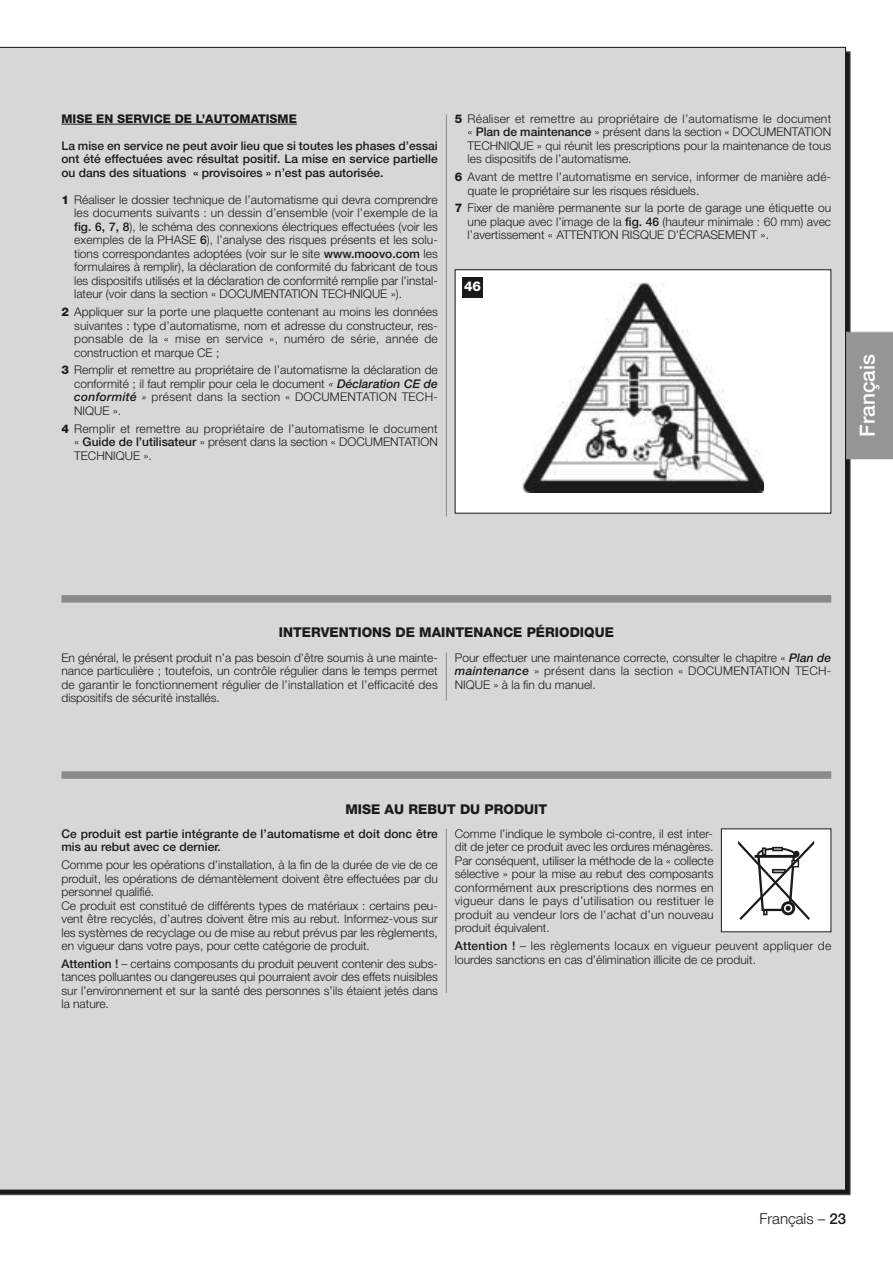
<style>
.page{position:relative;width:893px;height:1263px;background:#fff}
.page>*{position:absolute;margin:0;border:0;box-sizing:border-box;transform-origin:0 0}
.t1{font:500 21px "Helvetica Neue";color:#fff}
.t2{font:300 15px "Helvetica Neue";color:#1a1a1a}
.t3{font:800 13.5px "Helvetica Neue";color:#1a1a1a}
.t4{font:800 13.5px "Helvetica Neue";color:#fff}
.t5{font:300 12px/13.5px "Helvetica Neue";color:#1a1a1a;text-align:justify}
.t6{font:500 12px/13.5px "Helvetica Neue";color:#1a1a1a;text-align:justify}
.t7{font:800 12px "Helvetica Neue";color:#1a1a1a}
.s1{font-weight:800}
.s2{font-weight:500}
.s3{font-style:italic}
.s4{font-weight:500;font-style:italic}
</style>
<div class="page">
<div style="left:1px;top:47px;width:845px;height:1144px;background:#d6d8d8"></div>
<hr style="left:61px;top:124px;width:236px;height:1px;background:#1a1a1a">
<hr style="left:446px;top:114px;width:1px;height:403px;background:#888b8a">
<div style="left:455px;top:270px;width:375px;height:243px;background:#fff"></div>
<img style="left:522px;top:283px;width:242px;height:209px">
<div style="left:455px;top:269px;width:376px;height:244px;border:1px solid #1a1a1a"></div>
<div style="left:462px;top:277px;width:21px;height:20px;background:#1a1a1a"></div>
<div style="left:61px;top:771px;width:770px;height:8px;background:#888b8a"></div>
<div style="left:722px;top:829px;width:108px;height:102px;background:#fff"></div>
<svg style="left:738px;top:841px;width:76px;height:79px"></svg>
<hr style="left:446px;top:829px;width:1px;height:164px;background:#888b8a">
<div style="left:61px;top:595px;width:770px;height:8px;background:#888b8a"></div>
<hr style="left:446px;top:653px;width:1px;height:48px;background:#888b8a">
<div style="left:846px;top:332px;width:46px;height:127px;background:#939695"></div>
<p class="t7" style="left:61px;top:114px;width:237px">MISE EN SERVICE DE L’AUTOMATISME</p>
<p class="t6" style="left:61px;top:140px;width:378px">La mise en service ne peut avoir lieu que si toutes les phases d’essai ont été effectuées avec résultat positif. La mise en service partielle ou dans des situations « provisoires » n’est pas autorisée.</p>
<p class="t5" style="left:74px;top:194px;width:365px;text-indent:-13px"><span class="s1">1</span> Réaliser le dossier technique de l’automatisme qui devra comprendre les documents suivants : un dessin d’ensemble (voir l’exemple de la <span class="s2">fig. 6, 7, 8</span>), le schéma des connexions électriques effectuées (voir les exemples de la PHASE <span class="s2">6</span>), l’analyse des risques présents et les solu&shy;tions correspondantes adoptées (voir sur le site <span class="s2">www.moovo.com</span> les formulaires à remplir), la déclaration de conformité du fabricant de tous les dispositifs utilisés et la déclaration de conformité remplie par l’instal&shy;lateur (voir dans la section « DOCUMENTATION TECHNIQUE »).</p>
<p class="t5" style="left:74px;top:306px;width:365px;text-indent:-13px"><span class="s1">2</span> Appliquer sur la porte une plaquette contenant au moins les données suivantes : type d’automatisme, nom et adresse du constructeur, res&shy;ponsable de la « mise en service », numéro de série, année de construction et marque CE ;</p>
<p class="t5" style="left:74px;top:365px;width:365px;text-indent:-13px"><span class="s1">3</span> Remplir et remettre au propriétaire de l’automatisme la déclaration de conformité ; il faut remplir pour cela le document <span class="s3">«</span> <span class="s4">Déclaration CE de conformité</span> <span class="s3">»</span> présent dans la section « DOCUMENTATION TECH-NIQUE ».</p>
<p class="t5" style="left:74px;top:423px;width:365px;text-indent:-13px"><span class="s1">4</span> Remplir et remettre au propriétaire de l’automatisme le document « <span class="s2">Guide de l’utilisateur</span> » présent dans la section « DOCUMENTATION TECHNIQUE ».</p>
<p class="t5" style="left:468px;top:113px;width:365px;text-indent:-13px"><span class="s1">5</span> Réaliser et remettre au propriétaire de l’automatisme le document « <span class="s2">Plan de maintenance</span> » présent dans la section « DOCUMENTATION TECHNIQUE » qui réunit les prescriptions pour la maintenance de tous les dispositifs de l’automatisme.</p>
<p class="t5" style="left:468px;top:171px;width:365px;text-indent:-13px"><span class="s1">6</span> Avant de mettre l’automatisme en service, informer de manière adé&shy;quate le propriétaire sur les risques résiduels.</p>
<p class="t5" style="left:468px;top:203px;width:365px;text-indent:-13px"><span class="s1">7</span> Fixer de manière permanente sur la porte de garage une étiquette ou une plaque avec l’image de la <span class="s2">fig. 46</span> (hauteur minimale : 60 mm) avec l’avertissement « ATTENTION RISQUE D’ÉCRASEMENT ».</p>
<p class="t4" style="left:464px;top:282px;width:19px">46</p>
<h1 class="t1" style="left:860px;top:437px;width:84px;rotate:-90deg">Français</h1>
<p class="t3" style="left:279px;top:628px;width:337px">INTERVENTIONS DE MAINTENANCE PÉRIODIQUE</p>
<p class="t5" style="left:61px;top:652px;width:378px">En général, le présent produit n’a pas besoin d’être soumis à une mainte&shy;nance particulière ; toutefois, un contrôle régulier dans le temps permet de garantir le fonctionnement régulier de l’installation et l’efficacité des dispositifs de sécurité installés.</p>
<p class="t5" style="left:455px;top:652px;width:378px">Pour effectuer une maintenance correcte, consulter le chapitre « <span class="s4">Plan de maintenance</span> » présent dans la section « DOCUMENTATION TECH-NIQUE » à la fin du manuel.</p>
<p class="t3" style="left:345px;top:804px;width:203px">MISE AU REBUT DU PRODUIT</p>
<p class="t6" style="left:61px;top:828px;width:378px">Ce produit est partie intégrante de l’automatisme et doit donc être mis au rebut avec ce dernier.</p>
<p class="t5" style="left:61px;top:859px;width:378px;text-align:left">Comme pour les opérations d’installation, à la fin de la durée de vie de ce produit, les opérations de démantèlement doivent être effectuées par du personnel qualifié.<br>Ce produit est constitué de différents types de matériaux : certains peu&shy;vent être recyclés, d’autres doivent être mis au rebut. Informez-vous sur les systèmes de recyclage ou de mise au rebut prévus par les règlements, en vigueur dans votre pays, pour cette catégorie de produit.</p>
<p class="t5" style="left:61px;top:958px;width:378px"><span class="s2">Attention !</span> – certains composants du produit peuvent contenir des subs&shy;tances polluantes ou dangereuses qui pourraient avoir des effets nuisibles sur l’environnement et sur la santé des personnes s’ils étaient jetés dans la nature.</p>
<p class="t5" style="left:455px;top:828px;width:260px">Comme l’indique le symbole ci-contre, il est inter&shy;dit de jeter ce produit avec les ordures ménagères.<br>Par conséquent, utiliser la méthode de la « collecte sélective » pour la mise au rebut des composants conformément aux prescriptions des normes en vigueur dans le pays d’utilisation ou restituer le produit au vendeur lors de l’achat d’un nouveau produit équivalent.</p>
<p class="t5" style="left:455px;top:940px;width:378px"><span class="s2">Attention !</span> – les règlements locaux en vigueur peuvent appliquer de lourdes sanctions en cas d’élimination illicite de ce produit.</p>
<p class="t2" style="left:759px;top:1213px;width:88px">Français – <span class="s2">23</span></p>
</div>
